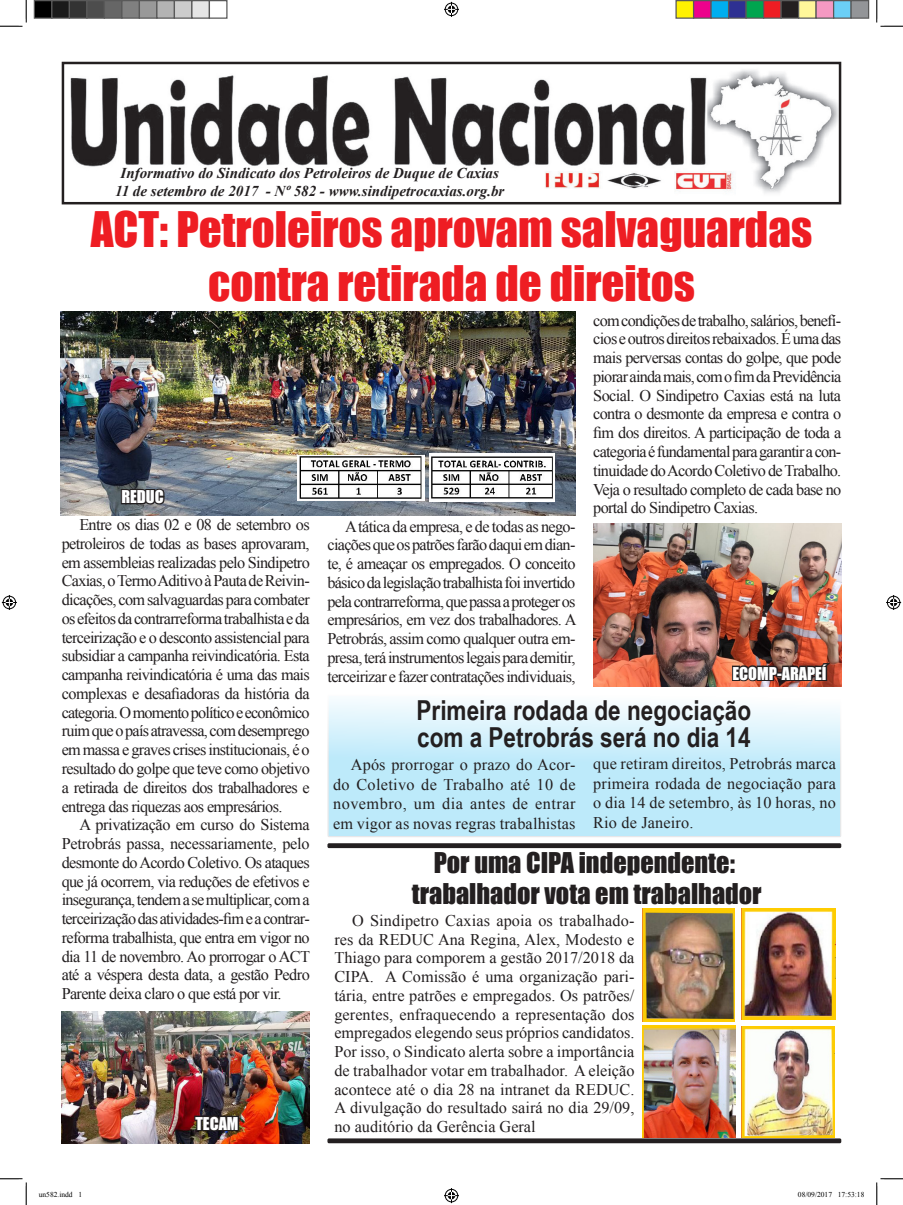
<style>
.page{position:relative;width:903px;height:1205px;background:#fff}
.page>*{position:absolute;margin:0;border:0;box-sizing:border-box;transform-origin:0 0}
.Texto{font:45px "Impact";color:#ee1d23}
.Título_1{font:700 27.5px "Arial Narrow";color:#231f20}
.Texto-2{font:26.25px "Impact";color:#231f20}
.Texto-3{font:16.25px/18.8px "Times New Roman";letter-spacing:-.04em;color:#231f20;text-align:justify}
.Texto-4{font:16.25px "Impact";color:#fff}
.t1{font:italic 700 15px "Times New Roman";color:#231f20}
.t2{font:7.5px "Times New Roman";color:#000}
</style>
<div class="page">
<img style="left:70px;top:70px;width:768px;height:95px">
<div style="left:62px;top:62px;width:779px;height:142px;border:2px solid #231f20"></div>
<svg style="left:82px;top:150px;width:739px;height:162px"></svg>
<svg style="left:327px;top:700px;width:514px;height:137px;background:#cbeefa"></svg>
<img style="left:643px;top:1025px;width:92px;height:112px">
<img style="left:741px;top:908px;width:94px;height:111px">
<img style="left:741px;top:1026px;width:93px;height:111px">
<img style="left:642px;top:908px;width:93px;height:112px">
<img style="left:593px;top:523px;width:248px;height:163px">
<img style="left:61px;top:312px;width:515px;height:203px">
<svg style="left:327px;top:843px;width:515px;height:5px;background:#2e2a2b"></svg>
<svg style="left:327px;top:1137px;width:515px;height:6px;background:#564d47"></svg>
<img style="left:298px;top:455px;width:126px;height:45px">
<img style="left:430px;top:453px;width:125px;height:48px">
<svg style="left:113px;top:486px;width:53px;height:20px"></svg>
<img style="left:62px;top:1011px;width:248px;height:131px">
<img style="left:193px;top:1083px;width:47px;height:57px">
<img style="left:731px;top:633px;width:103px;height:54px">
<svg style="left:0;top:0;width:27px;height:27px"></svg>
<svg style="left:0;top:1178px;width:27px;height:26px"></svg>
<svg style="left:876px;top:0;width:27px;height:27px"></svg>
<svg style="left:876px;top:1178px;width:27px;height:26px"></svg>
<svg style="left:444px;top:2px;width:15px;height:15px"></svg>
<svg style="left:444px;top:1188px;width:15px;height:14px"></svg>
<svg style="left:2px;top:595px;width:15px;height:15px"></svg>
<svg style="left:886px;top:595px;width:15px;height:15px"></svg>
<div style="left:34px;top:1px;width:18px;height:17px;background:#000"></div>
<div style="left:34px;top:0;width:18px;height:19px;border:1px solid #595959"></div>
<div style="left:52px;top:1px;width:17px;height:17px;background:#1a1a1a"></div>
<div style="left:51px;top:0;width:19px;height:19px;border:1px solid #595959"></div>
<div style="left:69px;top:1px;width:18px;height:17px;background:#333"></div>
<div style="left:69px;top:0;width:19px;height:19px;border:1px solid #595959"></div>
<div style="left:87px;top:1px;width:17px;height:17px;background:#4d4d4d"></div>
<div style="left:86px;top:0;width:19px;height:19px;border:1px solid #595959"></div>
<div style="left:104px;top:1px;width:18px;height:17px;background:#666"></div>
<div style="left:104px;top:0;width:18px;height:19px;border:1px solid #595959"></div>
<div style="left:122px;top:1px;width:17px;height:17px;background:#808080"></div>
<div style="left:121px;top:0;width:19px;height:19px;border:1px solid #595959"></div>
<div style="left:139px;top:1px;width:18px;height:17px;background:#999"></div>
<div style="left:139px;top:0;width:19px;height:19px;border:1px solid #595959"></div>
<div style="left:157px;top:1px;width:17px;height:17px;background:#b3b3b3"></div>
<div style="left:156px;top:0;width:19px;height:19px;border:1px solid #595959"></div>
<div style="left:174px;top:1px;width:18px;height:17px;background:#ccc"></div>
<div style="left:174px;top:0;width:18px;height:19px;border:1px solid #595959"></div>
<div style="left:192px;top:1px;width:17px;height:17px;background:#e6e6e6"></div>
<div style="left:191px;top:0;width:19px;height:19px;border:1px solid #595959"></div>
<div style="left:209px;top:0;width:19px;height:19px;border:1px solid #595959"></div>
<div style="left:676px;top:1px;width:17px;height:17px;background:#fff101"></div>
<div style="left:675px;top:0;width:19px;height:19px;border:1px solid #595959"></div>
<div style="left:693px;top:1px;width:18px;height:17px;background:#ed028c"></div>
<div style="left:693px;top:0;width:19px;height:19px;border:1px solid #595959"></div>
<div style="left:711px;top:1px;width:17px;height:17px;background:#00aeef"></div>
<div style="left:710px;top:0;width:19px;height:19px;border:1px solid #595959"></div>
<div style="left:728px;top:1px;width:18px;height:17px;background:#2e3092"></div>
<div style="left:728px;top:0;width:19px;height:19px;border:1px solid #595959"></div>
<div style="left:746px;top:1px;width:17px;height:17px;background:#00a54f"></div>
<div style="left:745px;top:0;width:19px;height:19px;border:1px solid #595959"></div>
<div style="left:763px;top:1px;width:18px;height:17px;background:#ee1d23"></div>
<div style="left:763px;top:0;width:19px;height:19px;border:1px solid #595959"></div>
<div style="left:781px;top:1px;width:17px;height:17px;background:#231f20"></div>
<div style="left:780px;top:0;width:19px;height:19px;border:1px solid #595959"></div>
<div style="left:798px;top:1px;width:18px;height:17px;background:#fff79a"></div>
<div style="left:798px;top:0;width:19px;height:19px;border:1px solid #595959"></div>
<div style="left:816px;top:1px;width:17px;height:17px;background:#f499c2"></div>
<div style="left:815px;top:0;width:19px;height:19px;border:1px solid #595959"></div>
<div style="left:833px;top:1px;width:18px;height:17px;background:#6bcff6"></div>
<div style="left:833px;top:0;width:19px;height:19px;border:1px solid #595959"></div>
<div style="left:851px;top:1px;width:17px;height:17px;background:#939598"></div>
<div style="left:850px;top:0;width:19px;height:19px;border:1px solid #595959"></div>
<p class="t1" style="left:121px;top:163px;width:380px">Informativo do Sindicato dos Petroleiros de Duque de Caxias</p>
<p class="t1" style="left:115px;top:181px;width:391px">11 de setembro de 2017 - Nº 582 - www.sindipetrocaxias.org.br</p>
<p class="Texto" style="left:91px;top:194px;width:723px">ACT: Petroleiros aprovam salvaguardas</p>
<p class="Texto" style="left:208px;top:248px;width:488px">contra retirada de direitos</p>
<p class="Texto-4" style="left:121px;top:484px;width:44px">REDUC</p>
<p class="Texto-3" style="left:62px;top:515px;width:250px;text-indent:18px">Entre os dias 02 e 08 de setembro os petroleiros de todas as bases aprovaram, em assembleias realizadas pelo Sindipetro Caxias, o Termo Aditivo à Pauta de Reivin&shy;dicações, com salvaguardas para combater os efeitos da contrarreforma trabalhista e da terceirização e o desconto assistencial para subsidiar a campanha reivindicatória. Esta campanha reivindicatória é uma das mais complexas e desafiadoras da história da categoria. O momento político e econômico ruim que o país atravessa, com desemprego em massa e graves crises institucionais, é o resultado do golpe que teve como objetivo a retirada de direitos dos trabalhadores e entrega das riquezas aos empresários.</p>
<p class="Texto-3" style="left:62px;top:815px;width:250px;text-indent:18px">A privatização em curso do Sistema Petrobrás passa, necessariamente, pelo desmonte do Acordo Coletivo. Os ataques que já ocorrem, via reduções de efetivos e insegurança, tendem a se multiplicar, com a terceirização das atividades-fim e a contrar&shy;reforma trabalhista, que entra em vigor no dia 11 de novembro. Ao prorrogar o ACT até a véspera desta data, a gestão Pedro Parente deixa claro o que está por vir.</p>
<p class="Texto-4" style="left:195px;top:1110px;width:45px">TECAM</p>
<p class="Texto-3" style="left:327px;top:516px;width:250px;text-indent:18px">A tática da empresa, e de todas as nego&shy;ciações que os patrões farão daqui em dian&shy;te, é ameaçar os empregados. O conceito básico da legislação trabalhista foi invertido pela contrarreforma, que passa a proteger os empresários, em vez dos trabalhadores. A Petrobrás, assim como qualquer outra em&shy;presa, terá instrumentos legais para demitir, terceirizar e fazer contratações individuais,</p>
<p class="Texto-3" style="left:593px;top:310px;width:250px">com condições de trabalho, salários, benefí&shy;cios e outros direitos rebaixados. É uma das mais perversas contas do golpe, que pode piorar ainda mais, com o fim da Previdência Social. O Sindipetro Caxias está na luta contra o desmonte da empresa e contra o fim dos direitos. A participação de toda a categoria é fundamental para garantir a con&shy;tinuidade do Acordo Coletivo de Trabalho.<br>Veja o resultado completo de cada base no portal do Sindipetro Caxias.</p>
<p class="Texto-4" style="left:732px;top:660px;width:96px">ECOMP-ARAPEÍ</p>
<p class="Título_1" style="left:416px;top:688px;width:336px">Primeira rodada de negociação</p>
<p class="Título_1" style="left:417px;top:716px;width:335px">com a Petrobrás será no dia 14</p>
<p class="Texto-3" style="left:333px;top:754px;width:244px;line-height:19.5px;text-indent:18px">Após prorrogar o prazo do Acor&shy;do Coletivo de Trabalho até 10 de novembro, um dia antes de entrar em vigor as novas regras trabalhistas</p>
<p class="Texto-3" style="left:593px;top:753px;width:244px;line-height:19.5px">que retiram direitos, Petrobrás marca primeira rodada de negociação para o dia 14 de setembro, às 10 horas, no Rio de Janeiro.</p>
<p class="Texto-2" style="left:434px;top:842px;width:303px">Por uma CIPA independente:</p>
<p class="Texto-2" style="left:412px;top:873px;width:351px">trabalhador vota em trabalhador</p>
<p class="Texto-3" style="left:334px;top:910px;width:302px;text-indent:18px">O Sindipetro Caxias apoia os trabalhado&shy;res da REDUC Ana Regina, Alex, Modesto e Thiago para comporem a gestão 2017/2018 da CIPA. A Comissão é uma organização pari&shy;tária, entre patrões e empregados. Os patrões/ gerentes, enfraquecendo a representação dos empregados elegendo seus próprios candidatos.<br>Por isso, o Sindicato alerta sobre a importância de trabalhador votar em trabalhador. A eleição acontece até o dia 28 na intranet da REDUC.<br>A divulgação do resultado sairá no dia 29/09, no auditório da Gerência Geral</p>
<p class="t2" style="left:39px;top:1189px;width:45px">un582.indd 1</p>
<p class="t2" style="left:798px;top:1189px;width:68px">08/09/2017 17:53:18</p>
</div>
